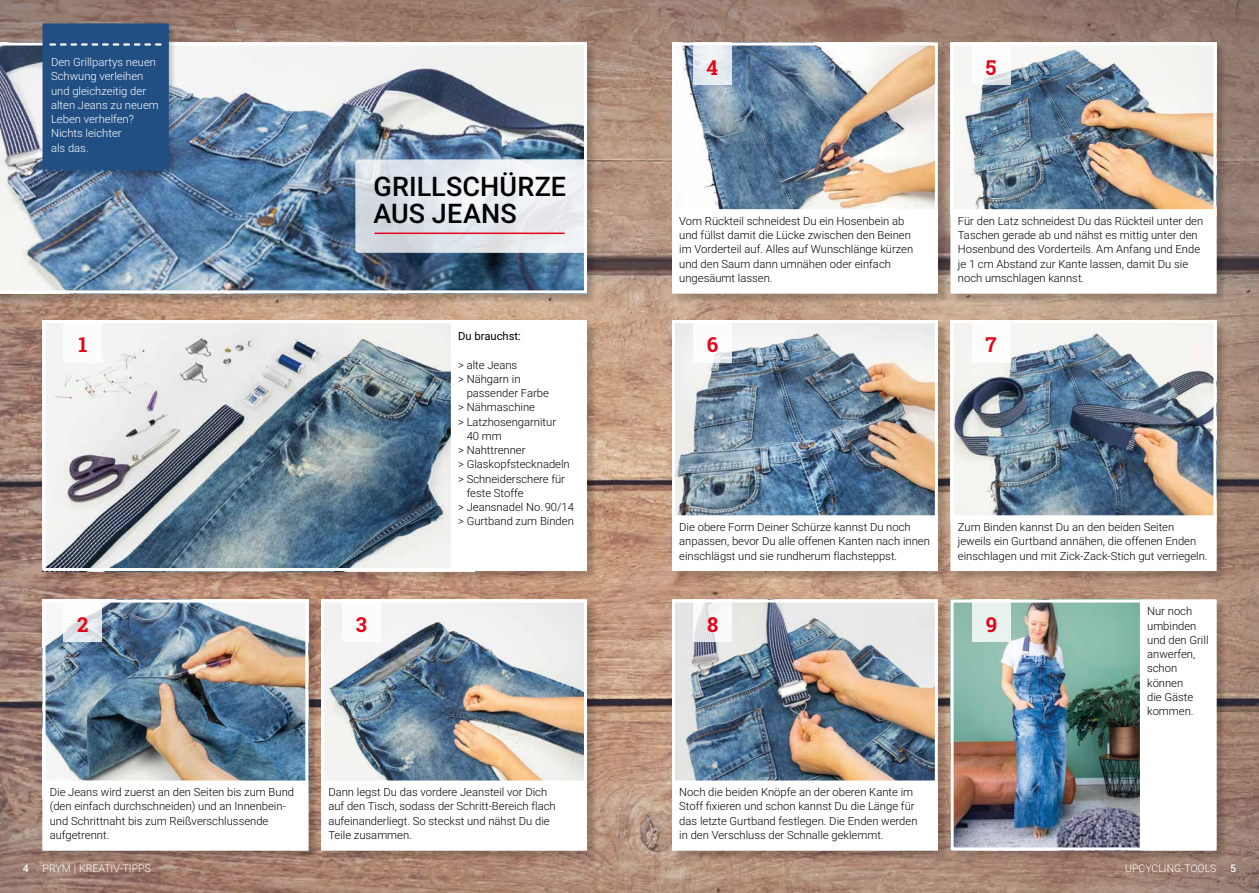
<style>
.page{position:relative;width:1259px;height:893px;background:#fff}
.page>*{position:absolute;margin:0;border:0;box-sizing:border-box;transform-origin:0 0}
.t1{font:500 27px/27px "Roboto";letter-spacing:.005em;color:#000}
.t2{font:700 20.55px "Roboto Slab";color:#e3061b}
.t3{font:300 11.25px/14.2px "Roboto";color:#000}
.t4{font:300 11.25px/14.2px "Roboto";color:#fff}
.t5{font:11.25px "Roboto";color:#000}
.t6{font:300 10.5px "Roboto";color:#fff}
.t7{font:500 10.5px "Roboto";color:#fff}
</style>
<div class="page">
<img style="left:0;top:0;width:1259px;height:893px">
<div style="left:44px;top:321px;width:553px;height:261px;background:#000;opacity:.2"></div>
<img style="left:47px;top:324px;width:404px;height:243px">
<div style="left:43px;top:320px;width:544px;height:251px;border:3px solid #fff"></div>
<div style="left:44px;top:601px;width:275px;height:260px;background:#000;opacity:.2"></div>
<img style="left:47px;top:604px;width:257px;height:176px">
<div style="left:43px;top:600px;width:265px;height:250px;border:3px solid #fff"></div>
<svg style="left:64px;top:600px;width:38px;height:42px"></svg>
<div style="left:673px;top:44px;width:275px;height:260px;background:#000;opacity:.2"></div>
<img style="left:676px;top:47px;width:258px;height:162px">
<div style="left:672px;top:43px;width:266px;height:250px;border:3px solid #fff"></div>
<div style="left:673px;top:211px;width:263px;height:81px;background:#fff"></div>
<div style="left:693px;top:43px;width:38px;height:42px;background:#e8edf2"></div>
<div style="left:673px;top:321px;width:275px;height:261px;background:#000;opacity:.2"></div>
<img style="left:676px;top:324px;width:258px;height:191px">
<div style="left:672px;top:320px;width:266px;height:251px;border:3px solid #fff"></div>
<div style="left:673px;top:517px;width:263px;height:52px;background:#fff"></div>
<div style="left:672px;top:515px;width:266px;height:56px;border:3px solid #fff"></div>
<div style="left:693px;top:320px;width:38px;height:43px;background:#fff"></div>
<div style="left:673px;top:601px;width:275px;height:260px;background:#000;opacity:.2"></div>
<img style="left:676px;top:604px;width:258px;height:176px">
<div style="left:672px;top:600px;width:266px;height:250px;border:3px solid #fff"></div>
<div style="left:673px;top:782px;width:263px;height:67px;background:#fff"></div>
<svg style="left:693px;top:600px;width:39px;height:42px"></svg>
<div style="left:322px;top:601px;width:275px;height:260px;background:#000;opacity:.2"></div>
<img style="left:325px;top:604px;width:258px;height:176px">
<div style="left:321px;top:600px;width:266px;height:250px;border:3px solid #fff"></div>
<div style="left:342px;top:600px;width:39px;height:42px;background:#fff"></div>
<div style="left:952px;top:44px;width:274px;height:260px;background:#000;opacity:.2"></div>
<img style="left:954px;top:47px;width:258px;height:162px">
<div style="left:950px;top:43px;width:266px;height:250px;border:3px solid #fff"></div>
<div style="left:952px;top:211px;width:263px;height:81px;background:#fff"></div>
<div style="left:950px;top:209px;width:266px;height:84px;border:3px solid #fff"></div>
<svg style="left:972px;top:43px;width:38px;height:42px"></svg>
<div style="left:952px;top:321px;width:274px;height:261px;background:#000;opacity:.2"></div>
<img style="left:954px;top:324px;width:258px;height:191px">
<div style="left:950px;top:320px;width:266px;height:251px;border:3px solid #fff"></div>
<div style="left:952px;top:517px;width:263px;height:52px;background:#fff"></div>
<div style="left:950px;top:515px;width:266px;height:56px;border:3px solid #fff"></div>
<div style="left:972px;top:320px;width:38px;height:43px;background:#fff"></div>
<div style="left:952px;top:601px;width:274px;height:260px;background:#000;opacity:.2"></div>
<img style="left:954px;top:604px;width:186px;height:242px">
<div style="left:950px;top:600px;width:266px;height:250px;border:3px solid #fff"></div>
<div style="left:1141px;top:601px;width:74px;height:248px;background:#fff"></div>
<div style="left:972px;top:600px;width:38px;height:42px;background:#e8f2ef"></div>
<div style="left:64px;top:320px;width:38px;height:42px;background:#fff"></div>
<div style="left:452px;top:322px;width:133px;height:247px;background:#fff"></div>
<div style="left:323px;top:782px;width:262px;height:67px;background:#fff"></div>
<div style="left:44px;top:782px;width:263px;height:67px;background:#fff"></div>
<div style="left:0;top:44px;width:598px;height:260px;background:#000;opacity:.2"></div>
<img style="left:0;top:43px;width:587px;height:250px">
<svg style="left:355px;top:159px;width:232px;height:94px;background:#d3d9e1"></svg>
<svg style="left:386px;top:159px;width:201px;height:94px"></svg>
<hr style="left:375px;top:233px;width:189px;height:1px;background:#e3061b">
<div style="left:41px;top:22px;width:135px;height:158px;background:#000;opacity:.2"></div>
<div style="left:43px;top:23px;width:126px;height:150px;background:#214f84"></div>
<p class="t4" style="left:51px;top:55px;width:109px">Den Grillpartys neuen<br>Schwung verleihen und gleichzeitig der alten Jeans zu neuem<br>Leben verhelfen?<br>Nichts leichter<br>als das.</p>
<h2 class="t2" style="left:706px;top:53px;width:13px">4</h2>
<h2 class="t2" style="left:985px;top:53px;width:12px">5</h2>
<h1 class="t1" style="left:374px;top:172px;width:194px">GRILLSCHÜRZE<br>AUS JEANS</h1>
<p class="t3" style="left:679px;top:213px;width:235px">Vom Rückteil schneidest Du ein Hosenbein ab und füllst damit die Lücke zwischen den Beinen im Vorderteil auf. Alles auf Wunschlänge kürzen und den Saum dann umnähen oder einfach ungesäumt lassen.</p>
<p class="t3" style="left:958px;top:213px;width:247px">Für den Latz schneidest Du das Rückteil unter den Taschen gerade ab und nähst es mittig unter den Hosenbund des Vorderteils. Am Anfang und Ende je 1 cm Abstand zur Kante lassen, damit Du sie noch umschlagen kannst.</p>
<h2 class="t2" style="left:78px;top:330px;width:11px">1</h2>
<p class="t5" style="left:458px;top:328px;width:64px">Du brauchst:</p>
<p class="t3" style="left:458px;top:357px;width:61px">&gt; alte Jeans</p>
<p class="t3" style="left:458px;top:371px;width:64px">&gt; Nähgarn in</p>
<p class="t3" style="left:467px;top:386px;width:84px">passender Farbe</p>
<p class="t3" style="left:458px;top:400px;width:78px">&gt; Nähmaschine</p>
<p class="t3" style="left:458px;top:414px;width:100px">&gt; Latzhosengarnitur</p>
<p class="t3" style="left:467px;top:428px;width:37px">40 mm</p>
<p class="t3" style="left:458px;top:443px;width:69px">&gt; Nahttrenner</p>
<p class="t3" style="left:458px;top:457px;width:113px">&gt; Glaskopfstecknadeln</p>
<p class="t3" style="left:458px;top:471px;width:108px">&gt; Schneiderschere für</p>
<p class="t3" style="left:467px;top:485px;width:58px">feste Stoffe</p>
<p class="t3" style="left:458px;top:500px;width:117px">&gt; Jeansnadel No. 90/14</p>
<p class="t3" style="left:458px;top:514px;width:117px">&gt; Gurtband zum Binden</p>
<h2 class="t2" style="left:706px;top:331px;width:13px">6</h2>
<h2 class="t2" style="left:985px;top:331px;width:13px">7</h2>
<p class="t3" style="left:679px;top:519px;width:252px">Die obere Form Deiner Schürze kannst Du noch anpassen, bevor Du alle offenen Kanten nach innen einschlägst und sie rundherum flachsteppst.</p>
<p class="t3" style="left:958px;top:519px;width:251px">Zum Binden kannst Du an den beiden Seiten jeweils ein Gurtband annähen, die offenen Enden einschlagen und mit Zick-Zack-Stich gut verriegeln.</p>
<h2 class="t2" style="left:77px;top:610px;width:13px">2</h2>
<h2 class="t2" style="left:356px;top:610px;width:13px">3</h2>
<h2 class="t2" style="left:707px;top:610px;width:13px">8</h2>
<h2 class="t2" style="left:985px;top:610px;width:13px">9</h2>
<p class="t3" style="left:1147px;top:604px;width:63px">Nur noch umbinden und den Grill anwerfen, schon können<br>die Gäste kommen.</p>
<p class="t3" style="left:50px;top:785px;width:246px">Die Jeans wird zuerst an den Seiten bis zum Bund (den einfach durchschneiden) und an Innenbein&shy;und Schrittnaht bis zum Reißverschlussende aufgetrennt.</p>
<p class="t3" style="left:328px;top:785px;width:229px">Dann legst Du das vordere Jeansteil vor Dich auf den Tisch, sodass der Schritt-Bereich flach aufeinanderliegt. So steckst und nähst Du die Teile zusammen.</p>
<p class="t3" style="left:679px;top:785px;width:240px">Noch die beiden Knöpfe an der oberen Kante im Stoff fixieren und schon kannst Du die Länge für das letzte Gurtband festlegen. Die Enden werden in den Verschluss der Schnalle geklemmt.</p>
<p class="t7" style="left:23px;top:861px;width:7px">4</p>
<p class="t6" style="left:43px;top:861px;width:110px">PRYM | KREATIV-TIPPS</p>
<p class="t6" style="left:1125px;top:861px;width:93px">UPCYCLING-TOOLS</p>
<p class="t7" style="left:1230px;top:861px;width:7px">5</p>
</div>
